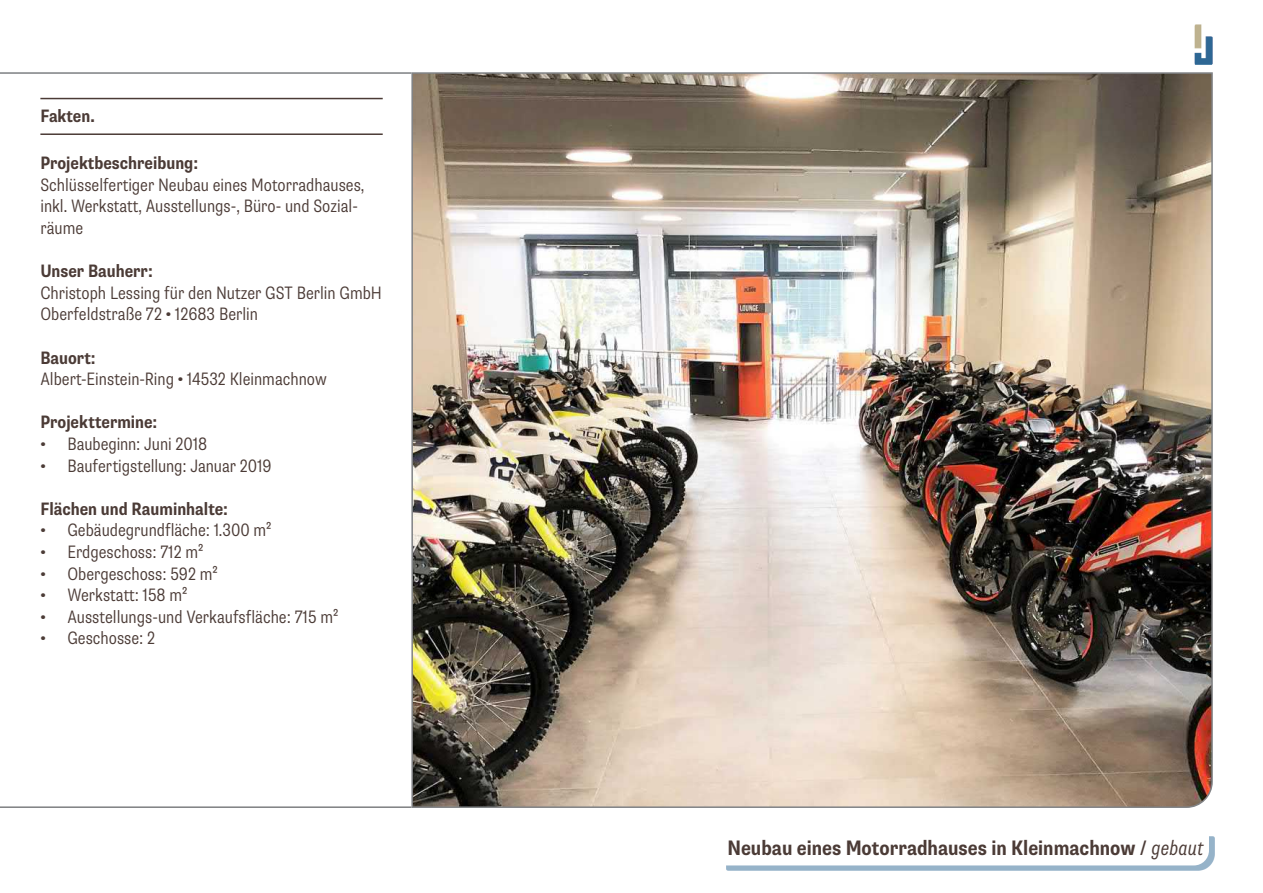
<style>
.page{position:relative;width:1263px;height:893px;background:#fff}
.page>*{position:absolute;margin:0;border:0;box-sizing:border-box;transform-origin:0 0}
.t1{font:700 condensed 21px "Supria Sans";color:#4b3b36}
.t2{font:300 condensed 18px/21.6px "Supria Sans";color:#4b3b36}
.t3{font:700 condensed 18px "Supria Sans";color:#4b3b36}
.s1{font-weight:300;font-style:italic}
</style>
<div class="page">
<img style="left:1194px;top:24px;width:19px;height:41px">
<div style="left:726px;top:836px;width:488px;height:34px;background:#2e6794;opacity:.5"></div>
<svg style="left:726px;top:836px;width:483px;height:29px"></svg>
<img style="left:411px;top:72px;width:802px;height:736px">
<hr style="left:0;top:72px;width:411px;height:2px;background:#7d8082">
<hr style="left:0;top:806px;width:411px;height:2px;background:#7d8082">
<hr style="left:40px;top:98px;width:343px;height:1px;background:#4b3b36">
<hr style="left:40px;top:133px;width:343px;height:2px;background:#4b3b36">
<p class="t3" style="left:40px;top:105px;width:56px">Fakten.</p>
<p class="t3" style="left:40px;top:152px;width:159px">Projektbeschreibung:</p>
<p class="t2" style="left:40px;top:174px;width:325px">Schlüsselfertiger Neubau eines Motorradhauses, inkl. Werkstatt, Ausstellungs-, Büro- und Sozial&shy;räume</p>
<p class="t3" style="left:40px;top:260px;width:114px">Unser Bauherr:</p>
<p class="t2" style="left:40px;top:282px;width:343px">Christoph Lessing für den Nutzer GST Berlin GmbH<br>Oberfeldstraße 72 • 12683 Berlin</p>
<p class="t3" style="left:40px;top:347px;width:57px">Bauort:</p>
<p class="t2" style="left:40px;top:369px;width:288px">Albert-Einstein-Ring • 14532 Kleinmachnow</p>
<p class="t3" style="left:40px;top:411px;width:118px">Projekttermine:</p>
<p class="t2" style="left:40px;top:433px;width:168px">• Baubeginn: Juni 2018</p>
<p class="t2" style="left:40px;top:455px;width:233px">• Baufertigstellung: Januar 2019</p>
<p class="t3" style="left:40px;top:498px;width:189px">Flächen und Rauminhalte:</p>
<p class="t2" style="left:40px;top:520px;width:233px">• Gebäudegrundfläche: 1.300 m²</p>
<p class="t2" style="left:40px;top:541px;width:165px">• Erdgeschoss: 712 m²</p>
<p class="t2" style="left:40px;top:563px;width:179px">• Obergeschoss: 592 m²</p>
<p class="t2" style="left:40px;top:585px;width:149px">• Werkstatt: 158 m²</p>
<p class="t2" style="left:40px;top:606px;width:299px">• Ausstellungs-und Verkaufsfläche: 715 m²</p>
<p class="t2" style="left:40px;top:628px;width:116px">• Geschosse: 2</p>
<p class="t1" style="left:727px;top:835px;width:477px">Neubau eines Motorradhauses in Kleinmachnow / <span class="s1">gebaut</span></p>
</div>
